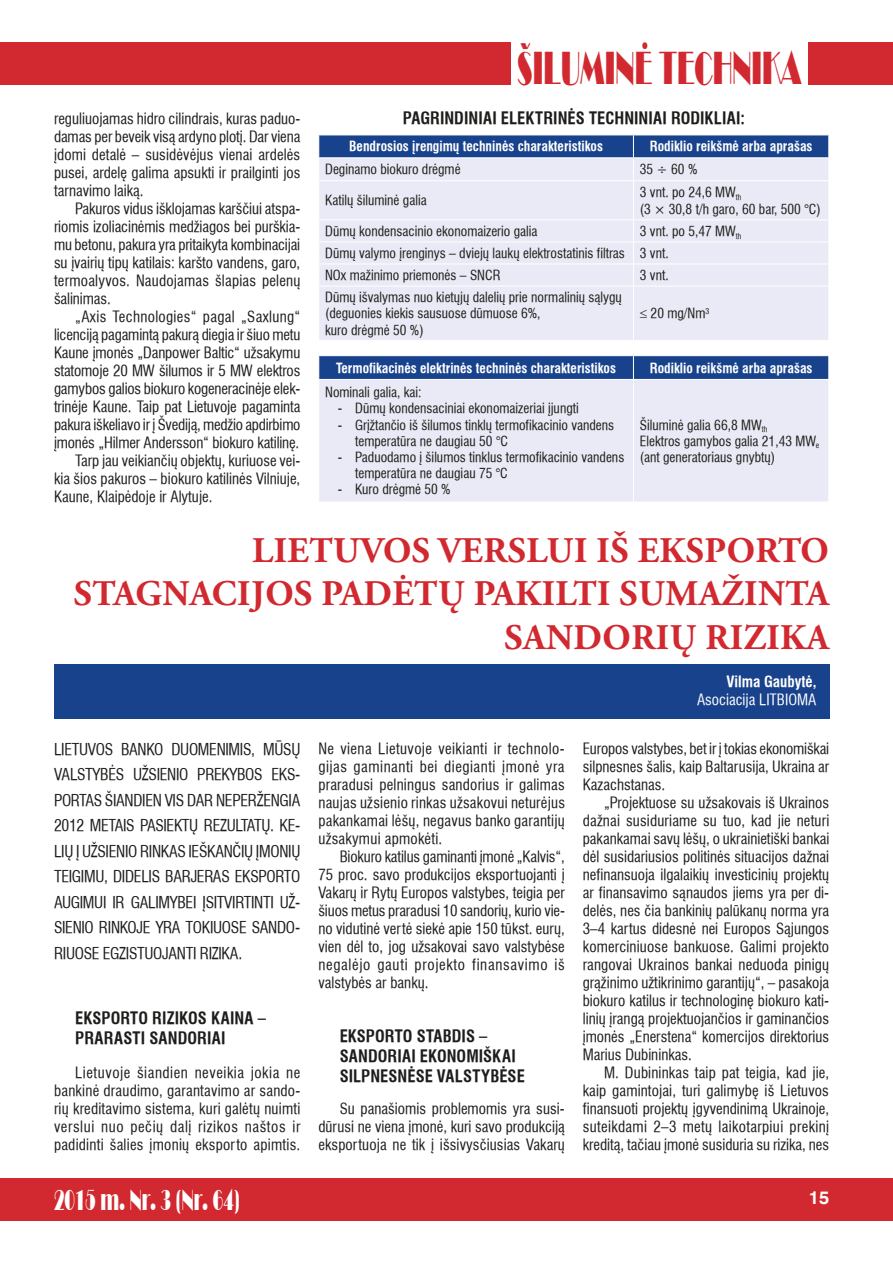
<style>
.page{position:relative;width:893px;height:1263px;background:#fff}
.page>*{position:absolute;margin:0;border:0;box-sizing:border-box;transform-origin:0 0}
.t1{font:48px "Broadway Normal";color:#d2282f;scale:.54 1}
.t2{font:700 36px/43.2px "Adobe Garamond Pro";letter-spacing:.015em;color:#d2282f;text-align:right}
.t3{font:30px "Broadway Normal";color:#fff;scale:.54 1}
.t4{font:700 18px "Helvetica LT";color:#fff}
.t5{font:700 condensed 16.5px/19.8px "Helvetica LT";letter-spacing:.005em;color:#1d1d1b}
.t6{font:condensed 15.75px/25.5px "Helvetica LT";letter-spacing:-.02em;color:#1d1d1b;text-align:justify}
.t7{font:condensed 15px/18px "Helvetica LT";color:#1d1d1b;text-align:justify}
.t8{font:condensed 15px "Helvetica LT";letter-spacing:.02em;color:#1d1d1b}
.t9{font:condensed 15px "Helvetica LT";color:#fff}
.t10{font:700 condensed 15px "Helvetica LT";color:#fff}
.t11{font:condensed 13.5px/16.2px "Helvetica LT";color:#1d1d1b}
.t12{font:700 condensed 13.5px "Helvetica LT";color:#fff}
</style>
<div class="page">
<div style="left:0;top:43px;width:510px;height:42px;background:#d2282f"></div>
<div style="left:0;top:1178px;width:893px;height:42px;background:#d2282f"></div>
<div style="left:808px;top:43px;width:85px;height:42px;background:#d2282f"></div>
<div style="left:319px;top:181px;width:509px;height:159px;background:#e9eaf5"></div>
<hr style="left:633px;top:181px;width:1px;height:38px;background:#fff">
<hr style="left:318px;top:219px;width:315px;height:1px;background:#fff">
<hr style="left:633px;top:219px;width:196px;height:1px;background:#fff">
<hr style="left:318px;top:242px;width:315px;height:1px;background:#fff">
<hr style="left:633px;top:242px;width:196px;height:1px;background:#fff">
<hr style="left:318px;top:264px;width:315px;height:1px;background:#fff">
<hr style="left:633px;top:264px;width:196px;height:1px;background:#fff">
<svg style="left:633px;top:220px;width:1px;height:66px"></svg>
<hr style="left:318px;top:286px;width:315px;height:1px;background:#fff">
<hr style="left:633px;top:286px;width:196px;height:1px;background:#fff">
<hr style="left:633px;top:286px;width:1px;height:54px;background:#fff">
<svg style="left:318px;top:135px;width:511px;height:45px;background:#8398c2"></svg>
<hr style="left:318px;top:157px;width:315px;height:1px;background:#fff">
<hr style="left:633px;top:157px;width:196px;height:1px;background:#fff">
<div style="left:319px;top:380px;width:509px;height:122px;background:#e9eaf5"></div>
<hr style="left:633px;top:380px;width:1px;height:122px;background:#fff">
<svg style="left:318px;top:356px;width:511px;height:23px;background:#1b448d"></svg>
<div style="left:54px;top:664px;width:775px;height:54px;background:#18428c"></div>
<h1 class="t1" style="left:517px;top:40px;width:528px">ÐILUMINË TECHNIKA</h1>
<p class="t5" style="left:403px;top:108px;width:344px">PAGRINDINIAI ELEKTRINĖS TECHNINIAI RODIKLIAI:</p>
<p class="t12" style="left:349px;top:138px;width:255px">Bendrosios įrengimų techninės charakteristikos</p>
<p class="t12" style="left:650px;top:138px;width:164px">Rodiklio reikšmė arba aprašas</p>
<p class="t11" style="left:325px;top:161px;width:137px">Deginamo biokuro drėgmė</p>
<p class="t11" style="left:640px;top:161px;width:59px">35 ÷ 60 %</p>
<p class="t11" style="left:325px;top:192px;width:103px">Katilų šiluminė galia</p>
<p class="t11" style="left:640px;top:184px;width:182px">3 vnt. po 24,6 MW<sub>th<br></sub>(3 × 30,8 t/h garo, 60 bar, 500 °C)</p>
<p class="t11" style="left:325px;top:223px;width:214px">Dūmų kondensacinio ekonomaizerio galia</p>
<p class="t7" style="left:54px;top:110px;width:248px">reguliuojamas hidro cilindrais, kuras paduo&shy;damas per beveik visą ardyno plotį. Dar viena įdomi detalė – susidėvėjus vienai ardelės pusei, ardelę galima apsukti ir prailginti jos tarnavimo laiką.</p>
<p class="t7" style="left:54px;top:200px;width:248px;text-indent:21px">Pakuros vidus išklojamas karščiui atspa&shy;riomis izoliacinėmis medžiagos bei purškia&shy;mu betonu, pakura yra pritaikyta kombinacijai su įvairių tipų katilais: karšto vandens, garo, termoalyvos. Naudojamas šlapias pelenų šalinimas.</p>
<p class="t8" style="left:75px;top:307px;width:227px">„Axis Technologies“ pagal „Saxlung“</p>
<p class="t7" style="left:54px;top:326px;width:248px">licenciją pagamintą pakurą diegia ir šiuo metu</p>
<p class="t7" style="left:54px;top:344px;width:248px">Kaune įmonės „Danpower Baltic“ užsakymu</p>
<p class="t7" style="left:54px;top:362px;width:248px">statomoje 20 MW šilumos ir 5 MW elektros</p>
<p class="t7" style="left:54px;top:380px;width:248px">gamybos galios biokuro kogeneracinėje elek-</p>
<p class="t7" style="left:54px;top:398px;width:248px">trinėje Kaune. Taip pat Lietuvoje pagaminta</p>
<p class="t7" style="left:54px;top:416px;width:248px">pakura iškeliavo ir į Švediją, medžio apdirbimo</p>
<p class="t7" style="left:54px;top:434px;width:247px">įmonės „Hilmer Andersson“ biokuro katilinę.</p>
<p class="t7" style="left:75px;top:452px;width:227px">Tarp jau veikiančių objektų, kuriuose vei-</p>
<p class="t7" style="left:54px;top:470px;width:248px">kia šios pakuros – biokuro katilinės Vilniuje,</p>
<p class="t7" style="left:54px;top:488px;width:160px">Kaune, Klaipėdoje ir Alytuje.</p>
<h2 class="t2" style="left:74px;top:530px;width:757px">LIETUVOS VERSLUI IŠ EKSPORTO<br>STAGNACIJOS PADĖTŲ PAKILTI SUMAŽINTA<br>SANDORIŲ RIZIKA</h2>
<p class="t10" style="left:726px;top:672px;width:92px">Vilma Gaubytė,</p>
<p class="t9" style="left:697px;top:690px;width:121px">Asociacija LITBIOMA</p>
<p class="t6" style="left:54px;top:736px;width:248px">LIETUVOS BANKO DUOMENIMIS, MŪSŲ VALSTYBĖS UŽSIENIO PREKYBOS EKS-PORTAS ŠIANDIEN VIS DAR NEPERŽENGIA 2012 METAIS PASIEKTŲ REZULTATŲ. KE-LIŲ Į UŽSIENIO RINKAS IEŠKANČIŲ ĮMONIŲ TEIGIMU, DIDELIS BARJERAS EKSPORTO AUGIMUI IR GALIMYBEI ĮSITVIRTINTI UŽ-SIENIO RINKOJE YRA TOKIUOSE SANDO-RIUOSE EGZISTUOJANTI RIZIKA.</p>
<p class="t11" style="left:325px;top:220px;width:418px;line-height:22px;text-indent:315px">3 vnt. po 5,47 MW<sub>th<br></sub>Dūmų valymo įrenginys – dviejų laukų elektrostatinis filtras 3 vnt.<br>NOx mažinimo priemonės – SNCR</p>
<p class="t11" style="left:640px;top:267px;width:30px">3 vnt.</p>
<p class="t11" style="left:325px;top:289px;width:298px">Dūmų išvalymas nuo kietųjų dalelių prie normalinių sąlygų (deguonies kiekis sausuose dūmuose 6%,<br>kuro drėgmė 50 %)</p>
<p class="t11" style="left:640px;top:305px;width:71px">≤ 20 mg/Nm<sup>3</sup></p>
<p class="t12" style="left:336px;top:359px;width:281px">Termofikacinės elektrinės techninės charakteristikos</p>
<p class="t12" style="left:650px;top:359px;width:164px">Rodiklio reikšmė arba aprašas</p>
<p class="t11" style="left:325px;top:384px;width:98px">Nominali galia, kai:</p>
<p class="t11" style="left:338px;top:400px;width:242px">- Dūmų kondensaciniai ekonomaizeriai įjungti</p>
<p class="t11" style="left:355px;top:417px;width:261px;text-indent:-17px">- Grįžtančio iš šilumos tinklų termofikacinio vandens temperatūra ne daugiau 50 °C</p>
<p class="t11" style="left:355px;top:449px;width:271px;text-indent:-17px">- Paduodamo į šilumos tinklus termofikacinio vandens temperatūra ne daugiau 75 °C</p>
<p class="t11" style="left:338px;top:481px;width:114px">- Kuro drėgmė 50 %</p>
<p class="t11" style="left:640px;top:417px;width:181px">Šiluminė galia 66,8 MW<sub>th<br></sub>Elektros gamybos galia 21,43 MW<sub>e </sub>(ant generatoriaus gnybtų)</p>
<p class="t7" style="left:583px;top:740px;width:248px">Europos valstybes, bet ir į tokias ekonomiškai silpnesnes šalis, kaip Baltarusija, Ukraina ar Kazachstanas.</p>
<p class="t7" style="left:583px;top:794px;width:248px;text-indent:21px">„Projektuose su užsakovais iš Ukrainos dažnai susiduriame su tuo, kad jie neturi pakankamai savų lėšų, o ukrainietiški bankai dėl susidariusios politinės situacijos dažnai nefinansuoja ilgalaikių investicinių projektų ar finansavimo sąnaudos jiems yra per di&shy;delės, nes čia bankinių palūkanų norma yra 3–4 kartus didesnė nei Europos Sąjungos komerciniuose bankuose. Galimi projekto rangovai Ukrainos bankai neduoda pinigų grąžinimo užtikrinimo garantijų“, – pasakoja biokuro katilus ir technologinę biokuro kati&shy;linių įrangą projektuojančios ir gaminančios įmonės „Enerstena“ komercijos direktorius Marius Dubininkas.</p>
<p class="t7" style="left:583px;top:1064px;width:248px;text-indent:21px">M. Dubininkas taip pat teigia, kad jie, kaip gamintojai, turi galimybę iš Lietuvos finansuoti projektų įgyvendinimą Ukrainoje, suteikdami 2–3 metų laikotarpiui prekinį kreditą, tačiau įmonė susiduria su rizika, nes</p>
<p class="t7" style="left:318px;top:740px;width:248px">Ne viena Lietuvoje veikianti ir technolo&shy;gijas gaminanti bei diegianti įmonė yra praradusi pelningus sandorius ir galimas naujas užsienio rinkas užsakovui neturėjus pakankamai lėšų, negavus banko garantijų užsakymui apmokėti.</p>
<p class="t7" style="left:318px;top:848px;width:248px;text-indent:21px">Biokuro katilus gaminanti įmonė „Kalvis“, 75 proc. savo produkcijos eksportuojanti į Vakarų ir Rytų Europos valstybes, teigia per šiuos metus praradusi 10 sandorių, kurio vie&shy;no vidutinė vertė siekė apie 150 tūkst. eurų, vien dėl to, jog užsakovai savo valstybėse negalėjo gauti projekto finansavimo iš valstybės ar bankų.</p>
<p class="t5" style="left:340px;top:1026px;width:187px">EKSPORTO STABDIS –<br>SANDORIAI EKONOMIŠKAI<br>SILPNESNĖSE VALSTYBĖSE</p>
<p class="t7" style="left:318px;top:1100px;width:248px;text-indent:21px">Su panašiomis problemomis yra susi&shy;dūrusi ne viena įmonė, kuri savo produkciją eksportuoja ne tik į išsivysčiusias Vakarų</p>
<p class="t5" style="left:75px;top:1008px;width:192px">EKSPORTO RIZIKOS KAINA –<br>PRARASTI SANDORIAI</p>
<p class="t7" style="left:54px;top:1064px;width:248px;text-indent:21px">Lietuvoje šiandien neveikia jokia ne bankinė draudimo, garantavimo ar sando&shy;rių kreditavimo sistema, kuri galėtų nuimti verslui nuo pečių dalį rizikos naštos ir padidinti šalies įmonių eksporto apimtis.</p>
<h3 class="t3" style="left:54px;top:1182px;width:345px">2015 m. Nr. 3 (Nr. 64)</h3>
<p class="t4" style="left:809px;top:1187px;width:22px">15</p>
</div>
